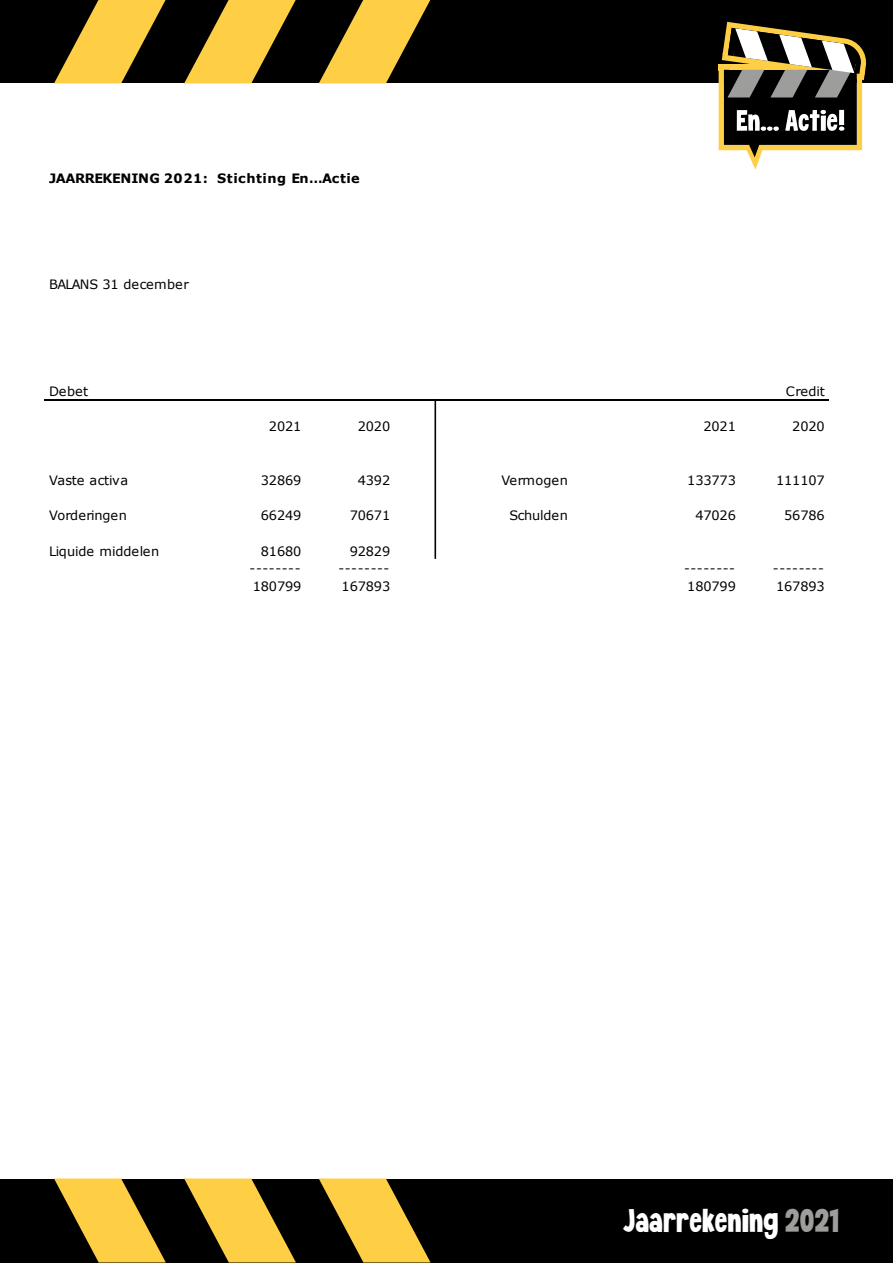
<style>
.page{position:relative;width:893px;height:1263px;background:#fff}
.page>*{position:absolute;margin:0;border:0;box-sizing:border-box;transform-origin:0 0}
.t1{font:39px "KG Crossing A Line";color:#fff}
.t2{font:12.9px "Verdana";letter-spacing:-.01em;color:#000}
.t3{font:700 12.9px "Verdana";letter-spacing:.035em;color:#000}
.t4{font:12.9px "Verdana";letter-spacing:.02em;color:#000}
.s1{color:#9d9d9c}
</style>
<div class="page">
<div style="left:0;top:0;width:893px;height:83px;background:#000"></div>
<div style="left:0;top:1178px;width:893px;height:84px;background:#000"></div>
<svg style="left:719px;top:22px;width:148px;height:148px"></svg>
<svg style="left:319px;top:0;width:112px;height:83px"></svg>
<svg style="left:184px;top:0;width:112px;height:83px"></svg>
<svg style="left:54px;top:0;width:112px;height:83px"></svg>
<svg style="left:319px;top:1178px;width:112px;height:84px"></svg>
<svg style="left:184px;top:1178px;width:112px;height:84px"></svg>
<svg style="left:54px;top:1178px;width:112px;height:84px"></svg>
<hr style="left:44px;top:399px;width:785px;height:2px;background:#000">
<hr style="left:434px;top:399px;width:2px;height:160px;background:#000">
<p class="t3" style="left:49px;top:169px;width:312px">JAARREKENING 2021: Stichting En…Actie</p>
<p class="t2" style="left:49px;top:276px;width:141px">BALANS 31 december</p>
<p class="t2" style="left:49px;top:382px;width:41px">Debet</p>
<p class="t2" style="left:786px;top:382px;width:41px">Credit</p>
<p class="t2" style="left:269px;top:418px;width:34px">2021</p>
<p class="t2" style="left:358px;top:418px;width:34px">2020</p>
<p class="t2" style="left:703px;top:418px;width:34px">2021</p>
<p class="t2" style="left:792px;top:418px;width:34px">2020</p>
<p class="t2" style="left:49px;top:471px;width:80px">Vaste activa</p>
<p class="t2" style="left:261px;top:471px;width:42px">32869</p>
<p class="t2" style="left:358px;top:471px;width:34px">4392</p>
<p class="t4" style="left:501px;top:471px;width:68px">Vermogen</p>
<p class="t2" style="left:687px;top:471px;width:50px">133773</p>
<p class="t2" style="left:776px;top:471px;width:50px">111107</p>
<p class="t2" style="left:49px;top:506px;width:79px">Vorderingen</p>
<p class="t2" style="left:261px;top:506px;width:42px">66249</p>
<p class="t2" style="left:350px;top:506px;width:42px">70671</p>
<p class="t2" style="left:510px;top:506px;width:60px">Schulden</p>
<p class="t2" style="left:695px;top:506px;width:42px">47026</p>
<p class="t2" style="left:784px;top:506px;width:42px">56786</p>
<p class="t2" style="left:49px;top:542px;width:111px">Liquide middelen</p>
<p class="t2" style="left:261px;top:542px;width:42px">81680</p>
<p class="t2" style="left:350px;top:542px;width:42px">92829</p>
<p class="t2" style="left:250px;top:560px;width:53px">--------</p>
<p class="t2" style="left:338px;top:560px;width:53px">--------</p>
<p class="t2" style="left:684px;top:560px;width:53px">--------</p>
<p class="t2" style="left:773px;top:560px;width:53px">--------</p>
<p class="t2" style="left:253px;top:578px;width:50px">180799</p>
<p class="t2" style="left:342px;top:578px;width:50px">167893</p>
<p class="t2" style="left:687px;top:578px;width:50px">180799</p>
<p class="t2" style="left:776px;top:578px;width:50px">167893</p>
<h1 class="t1" style="left:623px;top:1201px;width:218px">Jaarrekening <span class="s1">2021</span></h1>
</div>
